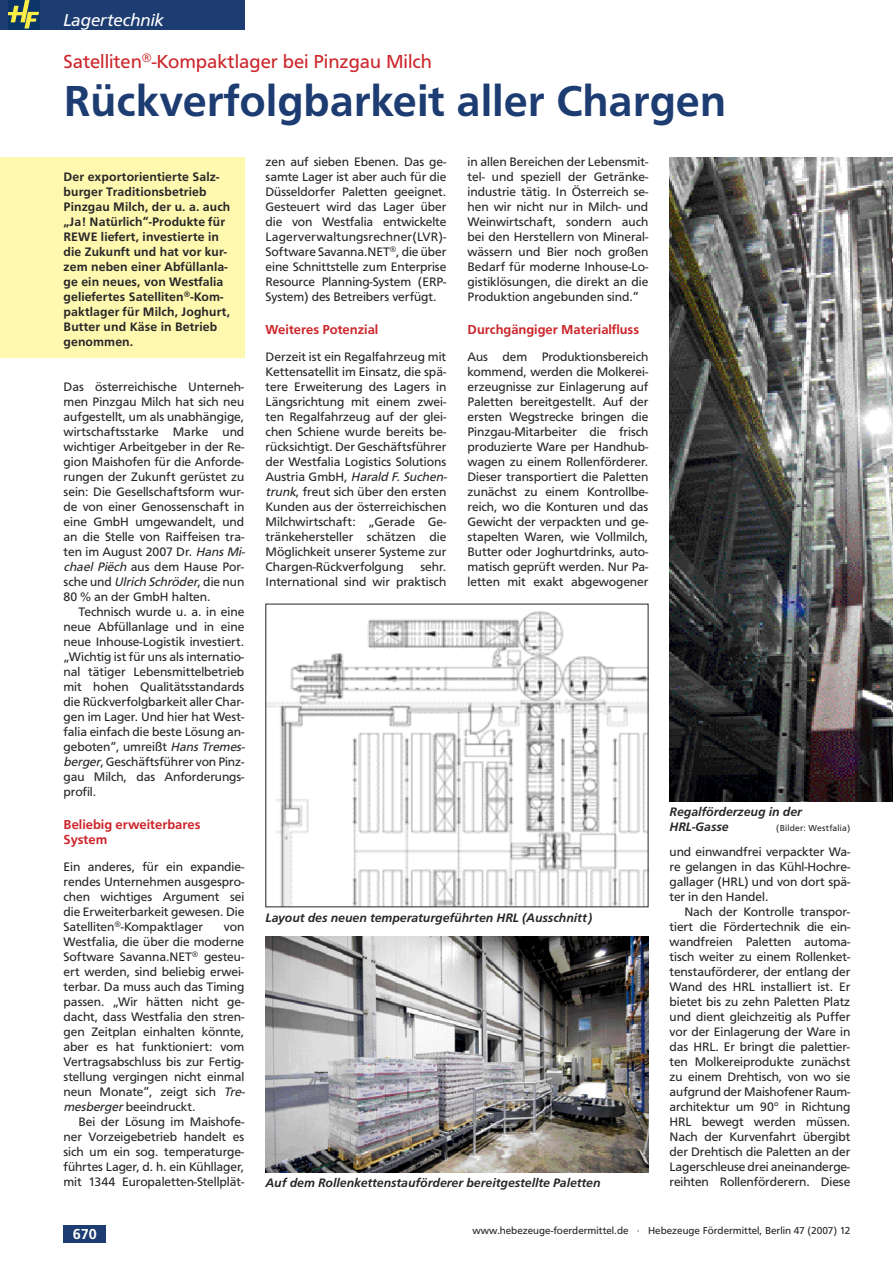
<style>
.page{position:relative;width:893px;height:1263px;background:#fff}
.page>*{position:absolute;margin:0;border:0;box-sizing:border-box;transform-origin:0 0}
.t1{font:500 45px "Frutus T";color:#1d3c72}
.t2{font:19.5px "Frutus T";color:#cc262b}
.t3{font:italic 18px "Frutus T";color:#fff}
.t4{font:500 15px "Frutus T";color:#fff}
.t5{font:500 13.5px/15px "Frutus T";color:#cc262b}
.t6{font:12.75px/15px "Frutus T";letter-spacing:-.005em;color:#272627;text-align:justify}
.t7{font:500 12.75px/15px "Frutus T";letter-spacing:.01em;color:#272627}
.t8{font:italic 500 12.75px/14.2px "Frutus T";color:#272627}
.t9{font:10.5px "Frutus T";color:#272627}
.t10{font:9px "Frutus T";letter-spacing:.025em;color:#272627}
.s1{font-style:italic}
.s2{font-family:"Eurostile"}
</style>
<div class="page">
<div style="left:0;top:157px;width:244px;height:201px;background:#fff9b0"></div>
<div style="left:64px;top:1226px;width:42px;height:17px;background:#1d3c72"></div>
<div style="left:0;top:0;width:244px;height:30px;background:#1d3c72"></div>
<div style="left:8px;top:0;width:32px;height:29px;background:#0b3469"></div>
<svg style="left:8px;top:0;width:31px;height:28px"></svg>
<img style="left:266px;top:936px;width:382px;height:236px">
<img style="left:669px;top:157px;width:223px;height:645px">
<img style="left:268px;top:611px;width:378px;height:294px">
<h3 class="t3" style="left:64px;top:13px;width:102px">Lagertechnik</h3>
<h2 class="t2" style="left:64px;top:54px;width:370px">Satelliten<sup>®</sup>-Kompaktlager bei Pinzgau Milch</h2>
<h1 class="t1" style="left:64px;top:84px;width:664px">Rückverfolgbarkeit aller Chargen</h1>
<p class="t7" style="left:64px;top:171px;width:168px">Der exportorientierte Salz&shy;burger Traditionsbetrieb<br>Pinzgau Milch, der u. a. auch „Ja! Natürlich“-Produkte für<br>REWE liefert, investierte in die Zukunft und hat vor kur&shy;zem neben einer Abfüllanla&shy;ge ein neues, von Westfalia geliefertes Satelliten<sup>®</sup>-Kom&shy;paktlager für Milch, Joghurt,<br>Butter und Käse in Betrieb genommen.</p>
<p class="t6" style="left:64px;top:381px;width:185px;text-align:left">Das österreichische Unterneh&shy;men Pinzgau Milch hat sich neu aufgestellt, um als unabhängige, wirtschaftsstarke Marke und wichtiger Arbeitgeber in der Re&shy;gion Maishofen für die Anforde&shy;rungen der Zukunft gerüstet zu sein: Die Gesellschaftsform wur&shy;de von einer Genossenschaft in eine GmbH umgewandelt, und an die Stelle von Raiffeisen tra&shy;ten im August 2007 Dr. <span class="s1">Hans Mi&shy;chael Piëch</span> aus dem Hause Por&shy;s c h e u n d <span class="s1">Ulrich Schröder</span>, d i e n u n<br>80 % an der GmbH halten.</p>
<p class="t6" style="left:64px;top:606px;width:185px;text-align:left;text-indent:15px">Technisch wurde u. a. in eine neue Abfüllanlage und in eine neue Inhouse-Logistik investiert. „Wichtig ist für uns als internatio&shy;nal tätiger Lebensmittelbetrieb mit hohen Qualitätsstandards die Rückverfolgbarkeit aller Char&shy;gen im Lager. Und hier hat West&shy;falia einfach die beste Lösung an&shy;geboten“, umreißt <span class="s1">Hans Tremes&shy;berger</span>, Geschäftsführer von Pinz&shy;gau Milch, das Anforderungs&shy;profil.</p>
<p class="t5" style="left:64px;top:818px;width:139px">Beliebig erweiterbares<br>System</p>
<p class="t6" style="left:64px;top:861px;width:182px">Ein anderes, für ein expandie&shy;rendes Unternehmen ausgespro&shy;chen wichtiges Argument sei die Erweiterbarkeit gewesen. Die Satelliten<sup>®</sup>-Kompaktlager</p>
<p class="t6" style="left:64px;top:921px;width:185px;text-align:left;text-indent:160px">von<br>Westfalia, die über die moderne<br>Software Savanna.NET<sup>®</sup> gesteu&shy;ert werden, sind beliebig erwei&shy;terbar. Da muss auch das Timing passen. „Wir hätten nicht ge&shy;dacht, dass Westfalia den stren&shy;gen Zeitplan einhalten könnte, aber es hat funktioniert: vom<br>Vertragsabschluss bis zur Fertig&shy;stellung vergingen nicht einmal neun Monate“, zeigt sich <span class="s1">Tre&shy;mesberger</span>beeindruckt.</p>
<p class="t6" style="left:64px;top:1116px;width:182px;text-indent:15px">Bei der Lösung im Maishofe&shy;ner Vorzeigebetrieb handelt es sich um ein sog. temperaturge&shy;führtes Lager, d. h. ein Kühllager, mit 1344 Europaletten-Stellplät-</p>
<p class="t4" style="left:73px;top:1229px;width:25px">670</p>
<p class="t6" style="left:266px;top:156px;width:182px">zen auf sieben Ebenen. Das ge&shy;samte Lager ist aber auch für die Düsseldorfer Paletten geeignet.<br>Gesteuert wird das Lager über die von Westfalia entwickelte Lagerverwaltungsrechner(LVR)- Software Savanna.NET<sup>®</sup>, die über eine Schnittstelle zum Enterprise Resource Planning-System (ERP-System) des Betreibers verfügt.</p>
<p class="t5" style="left:266px;top:323px;width:114px">Weiteres Potenzial</p>
<p class="t6" style="left:266px;top:351px;width:185px;text-align:left">Derzeit ist ein Regalfahrzeug mit<br>Kettensatellit im Einsatz, die spä&shy;tere Erweiterung des Lagers in<br>Längsrichtung mit einem zwei&shy;ten Regalfahrzeug auf der glei&shy;chen Schiene wurde bereits be&shy;rücksichtigt. Der Geschäftsführer der Westfalia Logistics Solutions<br>Au st r i a G m b H , <span class="s1">Harald F. Suchen&shy;trunk</span>, freut sich über den ersten<br>Kunden aus der österreichischen<br>Milchwirtschaft: „Gerade Ge&shy;tränkehersteller schätzen die<br>Möglichkeit unserer Systeme zur<br>Chargen-Rückverfolgung</p>
<p class="t6" style="left:266px;top:561px;width:182px;text-align:right">sehr.<br>International sind wir praktisch</p>
<p class="t6" style="left:468px;top:156px;width:182px">in allen Bereichen der Lebensmit&shy;tel- und speziell der Getränke&shy;industrie tätig. In Österreich se&shy;hen wir nicht nur in Milch- und Weinwirtschaft, sondern auch bei den Herstellern von Mineral&shy;wässern und Bier noch großen Bedarf für moderne Inhouse-Lo&shy;gistiklösungen, die direkt an die Produktion angebunden sind.“</p>
<p class="t5" style="left:468px;top:323px;width:173px">Durchgängiger Materialfluss</p>
<p class="t6" style="left:468px;top:351px;width:182px">Aus dem Produktionsbereich kommend, werden die Molkerei&shy;erzeugnisse zur Einlagerung auf Paletten bereitgestellt. Auf der ersten Wegstrecke bringen die Pinzgau-Mitarbeiter die frisch produzierte Ware per Handhub&shy;wagen zu einem Rollenförderer.<br>Dieser transportiert die Paletten zunächst zu einem Kontrollbe&shy;reich, wo die Konturen und das Gewicht der verpackten und ge&shy;stapelten Waren, wie Vollmilch, Butter oder Joghurtdrinks, auto&shy;matisch geprüft werden. Nur Pa&shy;letten mit exakt abgewogener</p>
<p class="t8" style="left:266px;top:911px;width:328px">Layout des neuen temperaturgeführten HRL (Ausschnitt)</p>
<p class="t8" style="left:669px;top:806px;width:134px">Regalförderzeug in der<br>HRL-Gasse</p>
<p class="t10" style="left:776px;top:824px;width:76px">(Bilder: Westfalia)</p>
<p class="t6" style="left:669px;top:846px;width:182px">und einwandfrei verpackter Wa&shy;re gelangen in das Kühl-Hochre&shy;gallager (HRL) und von dort spä&shy;ter in den Handel.</p>
<p class="t6" style="left:669px;top:906px;width:182px;text-indent:15px">Nach der Kontrolle transpor&shy;tiert die Fördertechnik die ein&shy;wandfreien Paletten automa&shy;tisch weiter zu einem Rollenket&shy;tenstauförderer, der entlang der Wand des HRL installiert ist. Er bietet bis zu zehn Paletten Platz und dient gleichzeitig als Puffer vor der Einlagerung der Ware in das HRL. Er bringt die palettier&shy;ten Molkereiprodukte zunächst zu einem Drehtisch, von wo sie aufgrund der Maishofener Raum&shy;architektur um 90° in Richtung HRL bewegt werden müssen.<br>Nach der Kurvenfahrt übergibt der Drehtisch die Paletten an der Lagerschleuse drei aneinanderge-</p>
<p class="t8" style="left:266px;top:1176px;width:336px">Auf dem Rollenkettenstauförderer bereitgestellte Paletten</p>
<p class="t6" style="left:669px;top:1176px;width:182px">reihten Rollenförderern. Diese</p>
<p class="t9" style="left:472px;top:1227px;width:379px">www.hebezeuge-foerdermittel.de <span class="s2">·</span> Hebezeuge Fördermittel, Berlin 47 (2007) 12</p>
</div>
